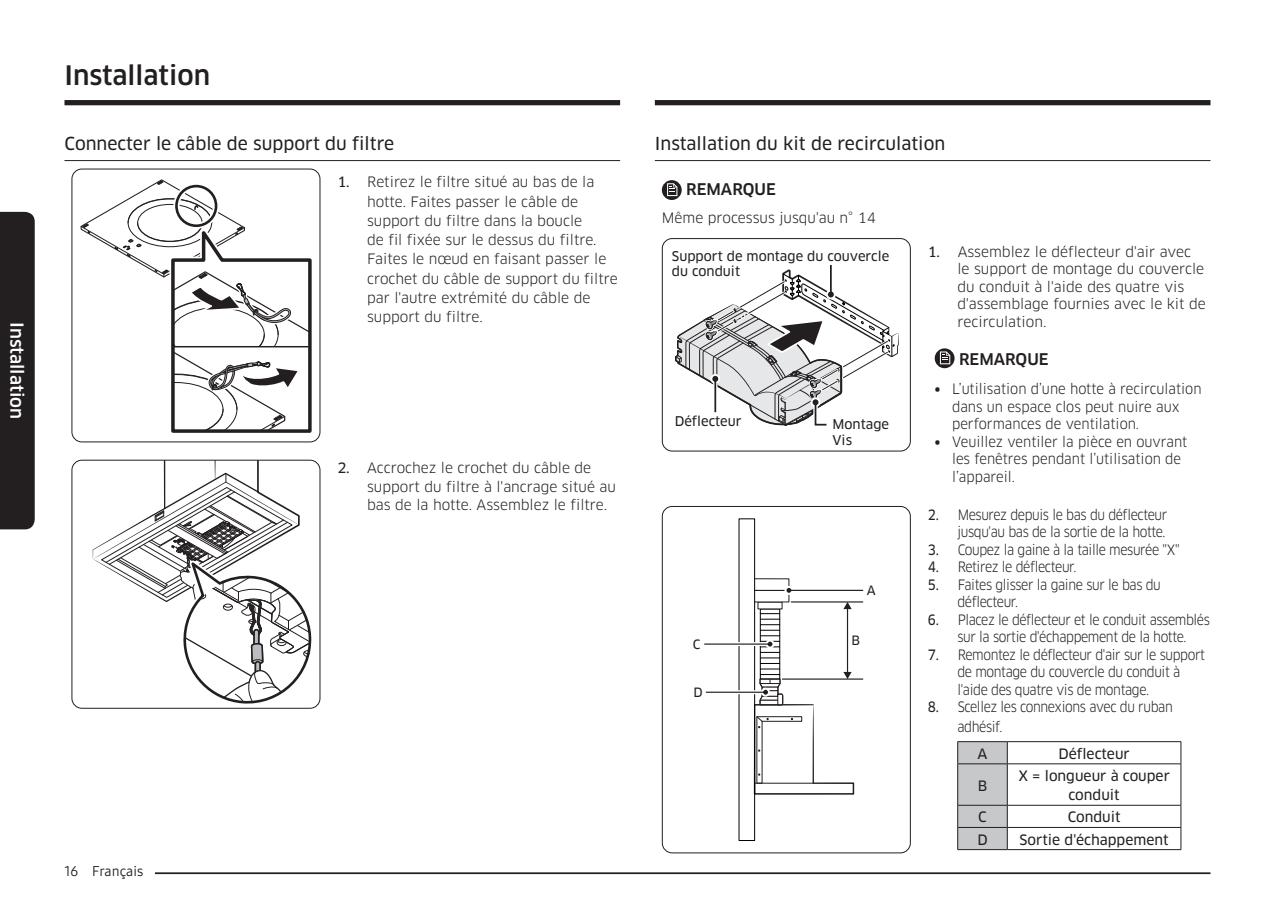
<style>
.page{position:relative;width:1275px;height:903px;background:#fff}
.page>*{position:absolute;margin:0;border:0;box-sizing:border-box;transform-origin:0 0}
.t1{font:500 26.25px "Samsung Clan Pro";color:#231f20}
.t2{font:17.5px "Samsung Clan Pro News";color:#231f20}
.t3{font:500 17.5px "Samsung Clan Pro";color:#fff}
.t4{font:500 15.75px "Samsung Clan Pro";color:#231f20}
.t5{font:14px/19.2px "Samsung Clan Pro";color:#231f20}
.t6{font:14px/17.5px "Samsung Clan Pro";letter-spacing:-.03em;color:#231f20;scale:.9 1}
.t7{font:14px/17.5px "Samsung Clan Pro";color:#231f20;scale:.95 1}
.t8{font:14px/19.2px "Samsung Clan Pro News";color:#231f20;text-align:center}
.t9{font:14px "Samsung One Korean 400";color:#231f20}
.t10{font:13.12px/15.8px "Samsung Clan Pro News";color:#231f20}
.t11{font:12.6px "Samsung Clan Pro News";color:#231f20}
.s1{font-family:"Samsung Clan Pro News"}
.s2{font-weight:700}
</style>
<div class="page">
<hr style="left:90px;top:872px;width:1120px;height:2px;background:#231f20">
<div style="left:73px;top:862px;width:82px;height:18px;background:#fff"></div>
<div style="left:0;top:212px;width:35px;height:317px;background:#231f20"></div>
<div style="left:64px;top:100px;width:556px;height:5px;background:#231f20"></div>
<div style="left:655px;top:100px;width:555px;height:5px;background:#231f20"></div>
<hr style="left:655px;top:160px;width:555px;height:1px;background:#231f20">
<svg style="left:662px;top:180px;width:20px;height:20px"></svg>
<svg style="left:667px;top:183px;width:10px;height:13px"></svg>
<hr style="left:830px;top:265px;width:2px;height:29px;background:#231f20">
<svg style="left:675px;top:269px;width:224px;height:157px"></svg>
<div style="left:662px;top:238px;width:249px;height:213px;border:1px solid #231f20;border-radius:10px"></div>
<div style="left:675px;top:416px;width:69px;height:10px;background:#fff"></div>
<div style="left:832px;top:418px;width:66px;height:26px;background:#fff"></div>
<svg style="left:935px;top:348px;width:19px;height:20px"></svg>
<svg style="left:940px;top:351px;width:10px;height:13px"></svg>
<hr style="left:755px;top:590px;width:34px;height:1px;background:#000">
<hr style="left:791px;top:601px;width:72px;height:1px;background:#231f20">
<hr style="left:782px;top:678px;width:81px;height:2px;background:#231f20">
<svg style="left:793px;top:589px;width:70px;height:1px"></svg>
<div style="left:784px;top:586px;width:9px;height:9px;background:#fff;border-radius:50%"></div>
<hr style="left:789px;top:590px;width:74px;height:1px;background:#231f20">
<svg style="left:786px;top:588px;width:5px;height:5px"></svg>
<svg style="left:706px;top:690px;width:48px;height:2px"></svg>
<hr style="left:706px;top:692px;width:59px;height:1px;background:#231f20">
<hr style="left:705px;top:643px;width:65px;height:2px;background:#231f20">
<svg style="left:754px;top:602px;width:100px;height:193px"></svg>
<div style="left:662px;top:506px;width:249px;height:347px;border:1px solid #231f20;border-radius:10px"></div>
<hr style="left:957px;top:741px;width:50px;height:1px;background:#231f20">
<hr style="left:1007px;top:741px;width:174px;height:1px;background:#231f20">
<svg style="left:1181px;top:742px;width:1px;height:21px"></svg>
<hr style="left:1007px;top:763px;width:174px;height:1px;background:#231f20">
<hr style="left:1181px;top:764px;width:1px;height:41px;background:#231f20">
<hr style="left:1007px;top:805px;width:174px;height:1px;background:#231f20">
<hr style="left:1007px;top:827px;width:174px;height:1px;background:#231f20">
<svg style="left:957px;top:742px;width:51px;height:107px;background:#bcbcbe"></svg>
<svg style="left:1181px;top:805px;width:1px;height:44px"></svg>
<hr style="left:957px;top:849px;width:50px;height:1px;background:#231f20">
<hr style="left:1007px;top:849px;width:174px;height:1px;background:#231f20">
<hr style="left:64px;top:160px;width:556px;height:1px;background:#231f20">
<svg style="left:80px;top:179px;width:232px;height:254px"></svg>
<div style="left:173px;top:183px;width:46px;height:46px;border:6px solid #fff;border-radius:50%"></div>
<div style="left:175px;top:185px;width:42px;height:42px;border:3px solid #231f20;border-radius:50%"></div>
<div style="left:71px;top:169px;width:249px;height:273px;border:1px solid #231f20;border-radius:10px"></div>
<svg style="left:93px;top:460px;width:224px;height:248px"></svg>
<div style="left:71px;top:460px;width:249px;height:249px;border:1px solid #231f20;border-radius:10px"></div>
<p class="t3" style="left:27px;top:322px;width:99px;rotate:90deg">Installation</p>
<h1 class="t1" style="left:64px;top:60px;width:147px">Installation</h1>
<p class="t2" style="left:64px;top:133px;width:331px">Connecter le câble de support du filtre</p>
<p class="t5" style="left:367px;top:172px;width:252px;text-indent:-30px"><span class="s1">1.</span> Retirez le filtre situé au bas de la hotte. Faites passer le câble de support du filtre dans la boucle<br>de fil fixée sur le dessus du filtre.<br>Faites le nœud en faisant passer le crochet du câble de support du filtre par l'autre extrémité du câble de support du filtre.</p>
<p class="t9" style="left:64px;top:862px;width:80px">16 Français</p>
<p class="t5" style="left:367px;top:459px;width:250px;line-height:18.4px;text-indent:-30px"><span class="s1">2.</span> Accrochez le crochet du câble de support du filtre à l'ancrage situé au bas de la hotte. Assemblez le filtre.</p>
<p class="t2" style="left:655px;top:133px;width:292px">Installation du kit de recirculation</p>
<p class="t4" style="left:686px;top:180px;width:91px">REMARQUE</p>
<p class="t5" style="left:662px;top:208px;width:216px">Même processus jusqu'au n° 14</p>
<p class="t10" style="left:672px;top:248px;width:219px">Support de montage du couvercle du conduit</p>
<p class="t5" style="left:957px;top:243px;width:250px;line-height:17.5px;text-indent:-30px"><span class="s1">1.</span> Assemblez le déflecteur d'air avec le support de montage du couvercle du conduit à l'aide des quatre vis d'assemblage fournies avec le kit de recirculation.</p>
<p class="t4" style="left:959px;top:350px;width:91px">REMARQUE</p>
<p class="t7" style="left:952px;top:380px;width:264px;text-indent:-17px"><span class="s2">•</span> L’utilisation d’une hotte à recirculation dans un espace clos peut nuire aux performances de ventilation.</p>
<p class="t7" style="left:952px;top:433px;width:249px;text-indent:-17px"><span class="s2">•</span> Veuillez ventiler la pièce en ouvrant les fenêtres pendant l’utilisation de l’appareil.</p>
<p class="t10" style="left:675px;top:414px;width:68px">Déflecteur</p>
<p class="t10" style="left:832px;top:416px;width:58px">Montage<br>Vis</p>
<p class="t11" style="left:693px;top:637px;width:9px">C</p>
<p class="t11" style="left:693px;top:685px;width:11px">D</p>
<p class="t11" style="left:867px;top:582px;width:10px">A</p>
<p class="t11" style="left:851px;top:633px;width:10px">B</p>
<p class="t6" style="left:928px;top:506px;width:268px;text-align:right"><span class="s1">2.</span> Mesurez depuis le bas du déflecteur jusqu'au bas de la sortie de la hotte.</p>
<p class="t6" style="left:928px;top:541px;width:281px"><span class="s1">3.</span> Coupez la gaine à la taille mesurée "X"</p>
<p class="t6" style="left:928px;top:558px;width:167px"><span class="s1">4.</span> Retirez le déflecteur.</p>
<p class="t6" style="left:957px;top:576px;width:228px;text-indent:-30px"><span class="s1">5.</span> Faites glisser la gaine sur le bas du déflecteur.</p>
<p class="t6" style="left:928px;top:611px;width:315px;text-align:center"><span class="s1">6.</span> Placez le déflecteur et le conduit assemblés sur la sortie d'échappement de la hotte.</p>
<p class="t6" style="left:957px;top:646px;width:277px;text-indent:-30px"><span class="s1">7.</span> Remontez le déflecteur d'air sur le support de montage du couvercle du conduit à l'aide des quatre vis de montage.</p>
<p class="t6" style="left:957px;top:697px;width:241px;line-height:19.2px;text-indent:-30px"><span class="s1">8.</span> Scellez les connexions avec du ruban adhésif.</p>
<p class="t8" style="left:977px;top:744px;width:11px">A</p>
<p class="t8" style="left:1058px;top:744px;width:73px">Déflecteur</p>
<p class="t8" style="left:978px;top:776px;width:11px">B</p>
<p class="t8" style="left:1018px;top:766px;width:153px">X = longueur à couper conduit</p>
<p class="t8" style="left:978px;top:808px;width:10px">C</p>
<p class="t8" style="left:1068px;top:808px;width:54px">Conduit</p>
<p class="t8" style="left:977px;top:830px;width:12px">D</p>
<p class="t8" style="left:1020px;top:830px;width:151px">Sortie d'échappement</p>
</div>
